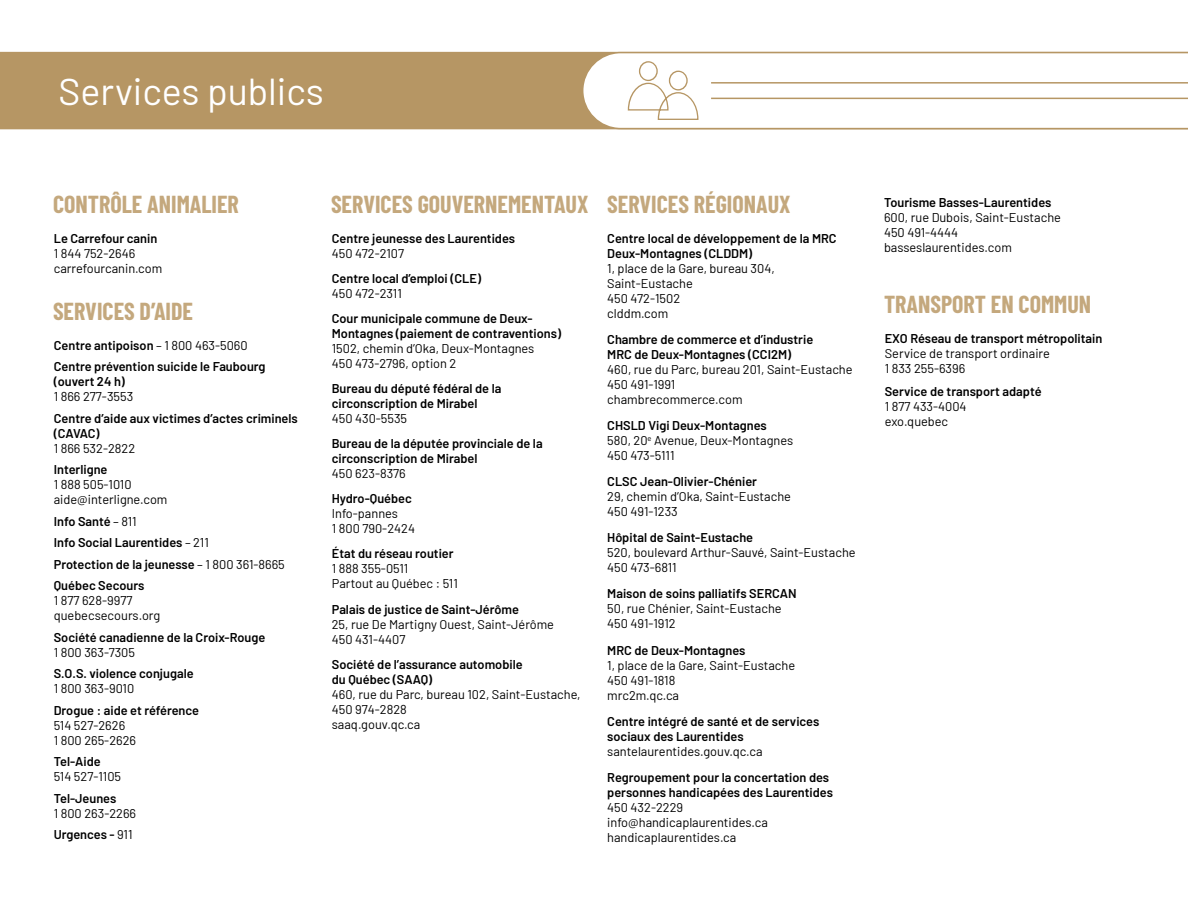
<style>
.page{position:relative;width:1188px;height:918px;background:#fff}
.page>*{position:absolute;margin:0;border:0;box-sizing:border-box;transform-origin:0 0}
.t1{font:37.5px "Barlow";color:#fff}
.t2{font:700 24px "Barlow Condensed";color:#c4a87d}
.t3{font:600 12.75px/15px "Barlow";color:#000}
.t4{font:12.75px/15px "Barlow";color:#000}
.s1{font-weight:400}
.s2{font-weight:600}
</style>
<div class="page">
<div style="left:0;top:52px;width:582px;height:77px;background:#b69664"></div>
<svg style="left:582px;top:52px;width:606px;height:77px"></svg>
<hr style="left:711px;top:82px;width:477px;height:2px;background:#b69664">
<hr style="left:711px;top:98px;width:477px;height:1px;background:#b69664">
<svg style="left:622px;top:61px;width:77px;height:60px"></svg>
<h1 class="t1" style="left:58px;top:64px;width:267px">Services publics</h1>
<h2 class="t2" style="left:53px;top:187px;width:187px">CONTRÔLE ANIMALIER</h2>
<p class="t3" style="left:54px;top:229px;width:105px">Le Carrefour canin</p>
<p class="t4" style="left:54px;top:245px;width:110px">1 844 752-2646 carrefourcanin.com</p>
<h2 class="t2" style="left:53px;top:294px;width:142px">SERVICES D’AIDE</h2>
<p class="t3" style="left:54px;top:334px;width:213px;line-height:21.5px">Centre antipoison <span class="s1">– 1 800 463-5060<br></span>Centre prévention suicide le Faubourg</p>
<p class="t3" style="left:54px;top:373px;width:73px">(ouvert 24 h)</p>
<p class="t4" style="left:54px;top:388px;width:81px">1 866 277-3553</p>
<p class="t3" style="left:54px;top:410px;width:246px">Centre d’aide aux victimes d’actes criminels (CAVAC)</p>
<p class="t4" style="left:54px;top:440px;width:83px">1 866 532-2822</p>
<p class="t3" style="left:54px;top:461px;width:55px">Interligne</p>
<p class="t4" style="left:54px;top:476px;width:115px">1 888 505-1010 aide@interligne.com</p>
<p class="t3" style="left:54px;top:510px;width:233px;line-height:21.5px">Info Santé <span class="s1">– 811<br></span>Info Social Laurentides <span class="s1">– 211<br></span>Protection de la jeunesse <span class="s1">– 1 800 361-8665<br></span>Québec Secours</p>
<p class="t4" style="left:54px;top:592px;width:108px">1 877 628-9977 quebecsecours.org</p>
<p class="t3" style="left:54px;top:629px;width:213px">Société canadienne de la Croix-Rouge</p>
<p class="t4" style="left:54px;top:644px;width:83px">1 800 363-7305</p>
<p class="t3" style="left:54px;top:665px;width:141px">S.O.S. violence conjugale</p>
<p class="t4" style="left:54px;top:680px;width:82px">1 800 363-9010</p>
<p class="t3" style="left:54px;top:702px;width:147px">Drogue : aide et référence</p>
<p class="t4" style="left:54px;top:717px;width:84px">514 527-2626<br>1 800 265-2626</p>
<p class="t3" style="left:54px;top:753px;width:49px">Tel-Aide</p>
<p class="t4" style="left:54px;top:768px;width:69px">514 527-1105</p>
<p class="t3" style="left:54px;top:790px;width:64px">Tel-Jeunes</p>
<p class="t4" style="left:54px;top:801px;width:84px;line-height:21.5px">1 800 263-2266<br><span class="s2">Urgences -</span> 911</p>
<h2 class="t2" style="left:331px;top:187px;width:259px">SERVICES GOUVERNEMENTAUX</h2>
<p class="t3" style="left:332px;top:229px;width:185px">Centre jeunesse des Laurentides</p>
<p class="t4" style="left:332px;top:244px;width:74px">450 472-2107</p>
<p class="t3" style="left:332px;top:270px;width:151px">Centre local d’emploi (CLE)</p>
<p class="t4" style="left:332px;top:285px;width:72px">450 472-2311</p>
<p class="t3" style="left:332px;top:310px;width:231px">Cour municipale commune de Deux-<br>Montagnes (paiement de contraventions)</p>
<p class="t4" style="left:332px;top:340px;width:204px">1502, chemin d’Oka, Deux-Montagnes<br>450 473-2796, option 2</p>
<p class="t3" style="left:332px;top:380px;width:171px">Bureau du député fédéral de la circonscription de Mirabel</p>
<p class="t4" style="left:332px;top:410px;width:77px">450 430-5535</p>
<p class="t3" style="left:332px;top:435px;width:212px">Bureau de la députée provinciale de la circonscription de Mirabel</p>
<p class="t4" style="left:332px;top:465px;width:76px">450 623-8376</p>
<p class="t3" style="left:332px;top:490px;width:82px">Hydro-Québec</p>
<p class="t4" style="left:332px;top:505px;width:85px">Info-pannes<br>1 800 790-2424</p>
<p class="t3" style="left:332px;top:545px;width:123px">État du réseau routier</p>
<p class="t4" style="left:332px;top:560px;width:128px">1 888 355-0511<br>Partout au Québec : 511</p>
<p class="t3" style="left:332px;top:600px;width:189px">Palais de justice de Saint-Jérôme</p>
<p class="t4" style="left:332px;top:615px;width:224px">25, rue De Martigny Ouest, Saint-Jérôme<br>450 431-4407</p>
<p class="t3" style="left:332px;top:656px;width:192px">Société de l’assurance automobile du Québec (SAAQ)</p>
<p class="t4" style="left:332px;top:686px;width:250px">460, rue du Parc, bureau 102, Saint-Eustache,<br>450 974-2828<br>saaq.gouv.qc.ca</p>
<h2 class="t2" style="left:607px;top:187px;width:185px">SERVICES RÉGIONAUX</h2>
<p class="t3" style="left:607px;top:230px;width:231px">Centre local de développement de la MRC<br>Deux-Montagnes (CLDDM)</p>
<p class="t4" style="left:607px;top:260px;width:169px">1, place de la Gare, bureau 304,<br>Saint-Eustache<br>450 472-1502<br>clddm.com</p>
<p class="t3" style="left:607px;top:331px;width:207px">Chambre de commerce et d’industrie<br>MRC de Deux-Montagnes (CCI2M)</p>
<p class="t4" style="left:607px;top:361px;width:247px">460, rue du Parc, bureau 201, Saint-Eustache<br>450 491-1991<br>chambrecommerce.com</p>
<p class="t4" style="left:607px;top:417px;width:187px"><span class="s2">CHSLD Vigi Deux-Montagnes<br></span>580, 20<sup>e</sup> Avenue, Deux-Montagnes<br>450 473-5111</p>
<p class="t3" style="left:607px;top:473px;width:151px">CLSC Jean-Olivier-Chénier</p>
<p class="t4" style="left:607px;top:488px;width:185px">29, chemin d’Oka, Saint-Eustache<br>450 491-1233</p>
<p class="t3" style="left:607px;top:529px;width:147px">Hôpital de Saint-Eustache</p>
<p class="t4" style="left:607px;top:544px;width:250px">520, boulevard Arthur-Sauvé, Saint-Eustache<br>450 473-6811</p>
<p class="t3" style="left:607px;top:585px;width:191px">Maison de soins palliatifs SERCAN</p>
<p class="t4" style="left:607px;top:600px;width:176px">50, rue Chénier, Saint-Eustache<br>450 491-1912</p>
<p class="t3" style="left:607px;top:641px;width:140px">MRC de Deux-Montagnes</p>
<p class="t4" style="left:607px;top:656px;width:189px">1, place de la Gare, Saint-Eustache<br>450 491-1818<br>mrc2m.qc.ca</p>
<p class="t3" style="left:607px;top:713px;width:214px">Centre intégré de santé et de services sociaux des Laurentides</p>
<p class="t4" style="left:607px;top:743px;width:157px">santelaurentides.gouv.qc.ca</p>
<p class="t3" style="left:607px;top:769px;width:227px">Regroupement pour la concertation des personnes handicapées des Laurentides</p>
<p class="t4" style="left:607px;top:799px;width:162px">450 432-2229 info@handicaplaurentides.ca handicaplaurentides.ca</p>
<p class="t3" style="left:884px;top:194px;width:169px">Tourisme Basses-Laurentides</p>
<p class="t4" style="left:884px;top:209px;width:178px">600, rue Dubois, Saint-Eustache<br>450 491-4444 basseslaurentides.com</p>
<h2 class="t2" style="left:884px;top:287px;width:209px">TRANSPORT EN COMMUN</h2>
<p class="t3" style="left:885px;top:330px;width:219px">EXO Réseau de transport métropolitain</p>
<p class="t4" style="left:885px;top:345px;width:167px">Service de transport ordinaire<br>1 833 255-6396</p>
<p class="t3" style="left:885px;top:383px;width:158px">Service de transport adapté</p>
<p class="t4" style="left:885px;top:398px;width:83px">1 877 433-4004 exo.quebec</p>
</div>
